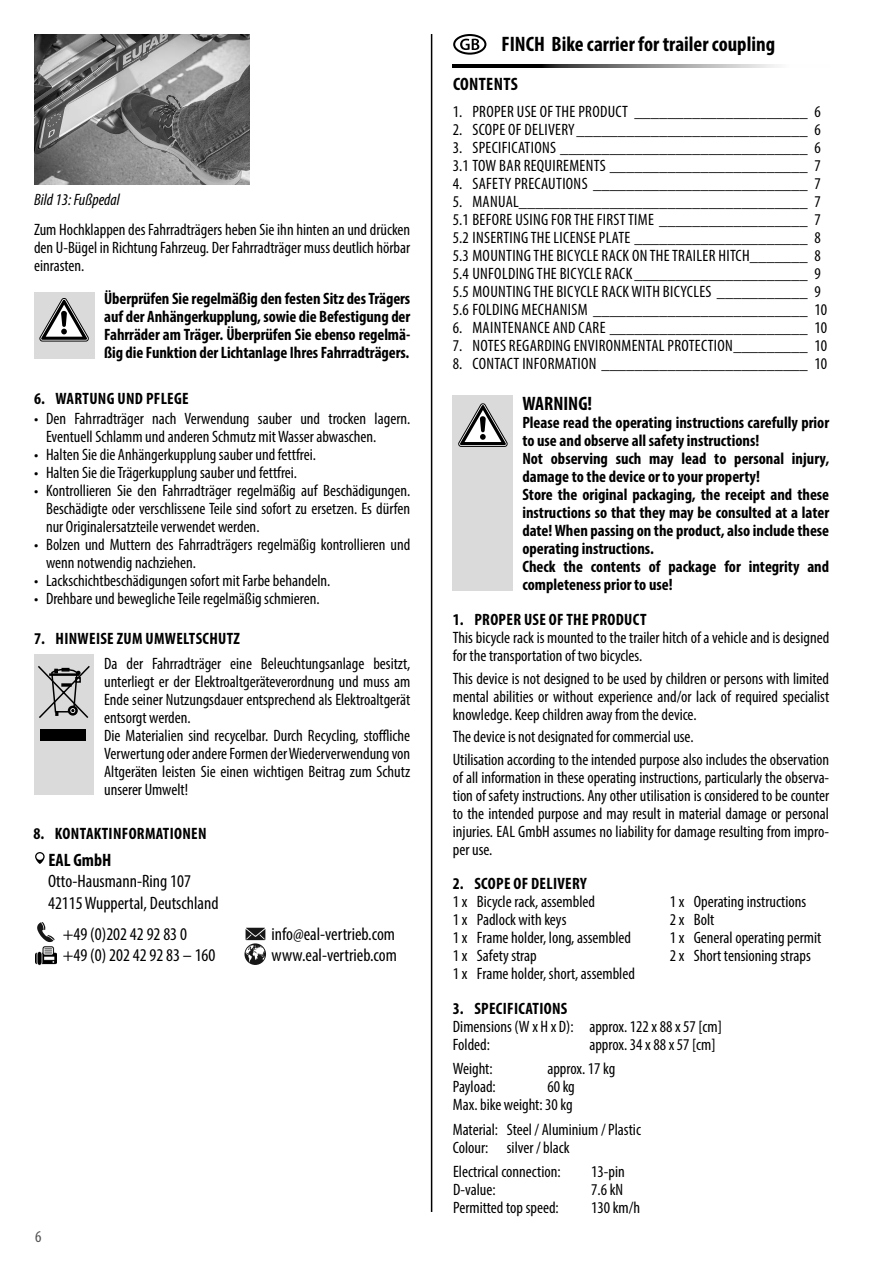
<style>
.page{position:relative;width:893px;height:1263px;background:#fff}
.page>*{position:absolute;margin:0;border:0;box-sizing:border-box;transform-origin:0 0}
.t1{font:700 condensed 21px "Myriad Pro";color:#000}
.t2{font:700 condensed 19.5px "Myriad Pro";color:#000}
.t3{font:condensed 18px/21.3px "Myriad Pro";color:#000}
.t4{font:700 condensed 18px "Myriad Pro";letter-spacing:.01em;color:#000}
.t5{font:condensed 16.5px/18px "Myriad Pro";color:#000}
.t6{font:condensed 16.5px/18px "Myriad Pro";letter-spacing:.02em;color:#000}
.t7{font:700 condensed 16.5px/18px "Myriad Pro";color:#000;text-align:justify}
.t8{font:700 condensed 16.5px "Myriad Pro";letter-spacing:.02em;color:#000}
.t9{font:italic condensed 16.5px "Myriad Pro";color:#000}
.t10{font:condensed 16.5px "Myriad Pro";color:#515151}
</style>
<div class="page">
<hr style="left:431px;top:34px;width:1px;height:1178px;background:#000">
<div style="left:34px;top:655px;width:60px;height:140px;background:#dadada"></div>
<svg style="left:36px;top:654px;width:55px;height:64px"></svg>
<div style="left:41px;top:729px;width:45px;height:12px;background:#000"></div>
<svg style="left:244px;top:928px;width:22px;height:37px"></svg>
<svg style="left:37px;top:922px;width:18px;height:20px"></svg>
<svg style="left:35px;top:852px;width:10px;height:12px"></svg>
<img style="left:35px;top:946px;width:22px;height:20px">
<img style="left:34px;top:34px;width:215px;height:151px">
<div style="left:34px;top:292px;width:60px;height:66px;background:#dadada"></div>
<svg style="left:40px;top:298px;width:48px;height:43px"></svg>
<div style="left:453px;top:395px;width:60px;height:195px;background:#dadada"></div>
<svg style="left:459px;top:404px;width:48px;height:42px"></svg>
<svg style="left:453px;top:64px;width:324px;height:4px"></svg>
<div style="left:453px;top:34px;width:33px;height:21px;border:2px solid #000;border-radius:50%"></div>
<svg style="left:460px;top:39px;width:19px;height:11px"></svg>
<p class="t9" style="left:34px;top:189px;width:87px">Bild 13: Fußpedal</p>
<p class="t5" style="left:34px;top:220px;width:378px;text-align:justify">Zum Hochklappen des Fahrradträgers heben Sie ihn hinten an und drücken den U-Bügel in Richtung Fahrzeug. Der Fahrradträger muss deutlich hörbar einrasten.</p>
<p class="t7" style="left:104px;top:290px;width:308px">Überprüfen Sie regelmäßig den festen Sitz des Trägers auf der Anhängerkupplung, sowie die Befestigung der Fahrräder am Träger. Überprüfen Sie ebenso regelmä&shy;ßig die Funktion der Lichtanlage Ihres Fahrradträgers.</p>
<p class="t8" style="left:34px;top:388px;width:156px">6. WARTUNG UND PFLEGE</p>
<p class="t5" style="left:46px;top:409px;width:366px;text-indent:-12px">• Den Fahrradträger nach Verwendung sauber und trocken lagern.<br>Eventuell Schlamm und anderen Schmutz mit Wasser abwaschen.</p>
<p class="t5" style="left:34px;top:445px;width:283px">• Halten Sie die Anhängerkupplung sauber und fettfrei.</p>
<p class="t5" style="left:34px;top:463px;width:265px">• Halten Sie die Trägerkupplung sauber und fettfrei.</p>
<p class="t5" style="left:46px;top:481px;width:366px;text-align:justify;text-indent:-12px">• Kontrollieren Sie den Fahrradträger regelmäßig auf Beschädigungen.<br>Beschädigte oder verschlissene Teile sind sofort zu ersetzen. Es dürfen nur Originalersatzteile verwendet werden.</p>
<p class="t5" style="left:46px;top:535px;width:366px;text-indent:-12px">• Bolzen und Muttern des Fahrradträgers regelmäßig kontrollieren und wenn notwendig nachziehen.</p>
<p class="t5" style="left:34px;top:571px;width:298px">• Lackschichtbeschädigungen sofort mit Farbe behandeln.</p>
<p class="t5" style="left:34px;top:589px;width:287px">• Drehbare und bewegliche Teile regelmäßig schmieren.</p>
<p class="t8" style="left:34px;top:628px;width:207px">7. HINWEISE ZUM UMWELTSCHUTZ</p>
<p class="t5" style="left:104px;top:654px;width:308px">Da der Fahrradträger eine Beleuchtungsanlage besitzt, unterliegt er der Elektroaltgeräteverordnung und muss am Ende seiner Nutzungsdauer entsprechend als Elektroaltgerät entsorgt werden.<br>Die Materialien sind recycelbar. Durch Recycling, stoffliche Verwertung oder andere Formen der Wiederverwendung von Altgeräten leisten Sie einen wichtigen Beitrag zum Schutz unserer Umwelt!</p>
<p class="t8" style="left:33px;top:823px;width:175px">8. KONTAKTINFORMATIONEN</p>
<p class="t4" style="left:48px;top:848px;width:65px">EAL GmbH</p>
<p class="t3" style="left:48px;top:870px;width:172px">Otto-Hausmann-Ring 107<br>42115 Wuppertal, Deutschland</p>
<p class="t3" style="left:63px;top:923px;width:154px">+49 (0)202 42 92 83 0 +49 (0) 202 42 92 83 – 160</p>
<p class="t3" style="left:272px;top:923px;width:127px">info@eal-vertrieb.com www.eal-vertrieb.com</p>
<p class="t10" style="left:35px;top:1226px;width:8px">6</p>
<p class="t1" style="left:501px;top:31px;width:275px">FINCH Bike carrier for trailer coupling</p>
<p class="t4" style="left:453px;top:73px;width:66px">CONTENTS</p>
<p class="t6" style="left:453px;top:103px;width:369px">1. PROPER USE OF THE PRODUCT _____________________ 6</p>
<p class="t6" style="left:453px;top:121px;width:369px">2. SCOPE OF DELIVERY ____________________________ 6</p>
<p class="t6" style="left:453px;top:139px;width:369px">3. SPECIFICATIONS ______________________________ 6<br>3.1 TOW BAR REQUIREMENTS ________________________ 7</p>
<p class="t6" style="left:453px;top:175px;width:369px">4. SAFETY PRECAUTIONS __________________________ 7</p>
<p class="t6" style="left:453px;top:193px;width:376px">5. MANUAL___________________________________ 7<br>5.1 BEFORE USING FOR THE FIRST TIME __________________ 7<br>5.2 INSERTING THE LICENSE PLATE _____________________ 8<br>5.3 MOUNTING THE BICYCLE RACK ON THE TRAILER HITCH _______ 8<br>5.4 UNFOLDING THE BICYCLE RACK _____________________ 9<br>5.5 MOUNTING THE BICYCLE RACK WITH BICYCLES ___________ 9<br>5.6 FOLDING MECHANISM __________________________ 10</p>
<p class="t6" style="left:453px;top:319px;width:376px">6. MAINTENANCE AND CARE ________________________ 10</p>
<p class="t6" style="left:453px;top:337px;width:376px">7. NOTES REGARDING ENVIRONMENTAL PROTECTION _________ 10</p>
<p class="t6" style="left:453px;top:355px;width:376px">8. CONTACT INFORMATION _________________________ 10</p>
<p class="t2" style="left:522px;top:391px;width:71px">WARNING!</p>
<p class="t7" style="left:522px;top:414px;width:308px;text-align:left">Please read the operating instructions carefully prior to use and observe all safety instructions!<br>Not observing such may lead to personal injury, damage to the device or to your property!<br>Store the original packaging, the receipt and these instructions so that they may be consulted at a later date! When passing on the product, also include these operating instructions.<br>Check the contents of package for integrity and completeness prior to use!</p>
<p class="t8" style="left:453px;top:609px;width:195px">1. PROPER USE OF THE PRODUCT</p>
<p class="t5" style="left:453px;top:629px;width:378px">This bicycle rack is mounted to the trailer hitch of a vehicle and is designed for the transportation of two bicycles.</p>
<p class="t5" style="left:453px;top:669px;width:378px;text-align:justify">This device is not designed to be used by children or persons with limited mental abilities or without experience and/or lack of required specialist knowledge. Keep children away from the device.</p>
<p class="t5" style="left:453px;top:725px;width:378px;line-height:22.5px">The device is not designated for commercial use.<br>Utilisation according to the intended purpose also includes the observation</p>
<p class="t5" style="left:453px;top:768px;width:378px;text-align:justify">of all information in these operating instructions, particularly the observa&shy;tion of safety instructions. Any other utilisation is considered to be counter to the intended purpose and may result in material damage or personal injuries. EAL GmbH assumes no liability for damage resulting from impro&shy;per use.</p>
<p class="t8" style="left:453px;top:873px;width:135px">2. SCOPE OF DELIVERY</p>
<p class="t5" style="left:453px;top:893px;width:184px">1 x Bicycle rack, assembled<br>1 x Padlock with keys<br>1 x Frame holder, long, assembled<br>1 x Safety strap<br>1 x Frame holder, short, assembled</p>
<p class="t5" style="left:670px;top:893px;width:153px">1 x Operating instructions<br>2 x Bolt<br>1 x General operating permit<br>2 x Short tensioning straps</p>
<p class="t5" style="left:453px;top:1018px;width:271px">Dimensions (W x H x D): approx. 122 x 88 x 57 [cm]<br>Folded:</p>
<p class="t8" style="left:453px;top:998px;width:116px">3. SPECIFICATIONS</p>
<p class="t5" style="left:589px;top:1036px;width:128px">approx. 34 x 88 x 57 [cm]</p>
<p class="t5" style="left:453px;top:1059px;width:41px">Weight:</p>
<p class="t5" style="left:547px;top:1059px;width:69px">approx. 17 kg</p>
<p class="t5" style="left:453px;top:1077px;width:44px">Payload:</p>
<p class="t5" style="left:453px;top:1077px;width:123px;text-align:right">60 kg<br>Max. bike weight: 30 kg</p>
<p class="t5" style="left:453px;top:1120px;width:190px">Material: Steel / Aluminium / Plastic<br>Colour: silver / black</p>
<p class="t5" style="left:453px;top:1162px;width:109px">Electrical connection:</p>
<p class="t5" style="left:591px;top:1162px;width:35px">13-pin</p>
<p class="t5" style="left:453px;top:1180px;width:44px">D-value:</p>
<p class="t5" style="left:591px;top:1180px;width:34px">7.6 kN</p>
<p class="t5" style="left:453px;top:1198px;width:107px">Permitted top speed:</p>
<p class="t5" style="left:591px;top:1198px;width:50px">130 km/h</p>
</div>
